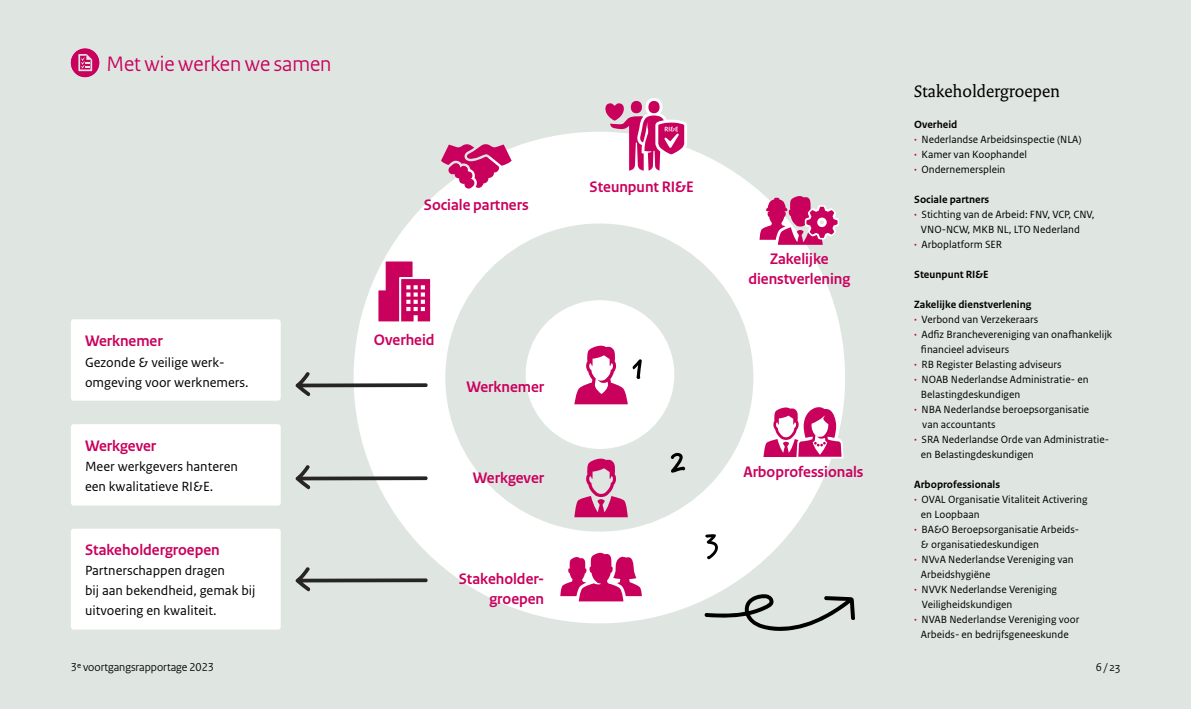
<style>
.page{position:relative;width:1191px;height:709px;background:#dfe6e1}
.page>*{position:absolute;margin:0;border:0;box-sizing:border-box;transform-origin:0 0}
.Grote_kop{font:22px "Rijksoverheid Sans Heading";color:#ca005d}
.Broodtekst_13_17pt{font:18px "Rijksoverheid Serif";color:#000}
.Marleen_broodtekst{font:700 16px/20px "Rijksoverheid Sans Heading";color:#ca005d;text-align:center}
.Marleen_broodtekst-2{font:14px/20px "Rijksoverheid Sans Text";color:#000}
.t1{font:12px "Rijksoverheid Sans Heading";color:#000}
.Marleen_broodtekst-3{font:11px/15px "Rijksoverheid Sans Text";color:#000}
.Marleen_broodtekst-4{font:700 11px "Rijksoverheid Sans Text";color:#000}
.s1{font-weight:700;color:#ca005d}
</style>
<div class="page">
<svg style="left:71px;top:48px;width:28px;height:29px"></svg>
<div style="left:71px;top:49px;width:28px;height:28px;background:#ca005d;border-radius:50%"></div>
<svg style="left:78px;top:54px;width:15px;height:17px"></svg>
<div style="left:353px;top:132px;width:492px;height:491px;background:#fff;border-radius:50%"></div>
<div style="left:445px;top:223px;width:308px;height:308px;background:#dfe6e1;border-radius:50%"></div>
<div style="left:525px;top:300px;width:149px;height:149px;background:#fff;border-radius:50%"></div>
<svg style="left:704px;top:594px;width:151px;height:37px"></svg>
<svg style="left:378px;top:261px;width:52px;height:60px"></svg>
<svg style="left:763px;top:404px;width:81px;height:138px"></svg>
<svg style="left:441px;top:144px;width:70px;height:45px"></svg>
<svg style="left:759px;top:195px;width:80px;height:50px"></svg>
<svg style="left:560px;top:552px;width:82px;height:49px"></svg>
<svg style="left:574px;top:98px;width:117px;height:419px"></svg>
<svg style="left:705px;top:534px;width:13px;height:25px"></svg>
<div style="left:71px;top:319px;width:210px;height:82px;background:#fff;border-radius:3px"></div>
<div style="left:71px;top:424px;width:210px;height:81px;background:#fff;border-radius:3px"></div>
<div style="left:71px;top:528px;width:210px;height:101px;background:#fff;border-radius:3px"></div>
<svg style="left:295px;top:567px;width:133px;height:25px"></svg>
<svg style="left:295px;top:464px;width:133px;height:26px"></svg>
<svg style="left:295px;top:371px;width:133px;height:26px"></svg>
<p class="Grote_kop" style="left:106px;top:51px;width:226px">Met wie werken we samen</p>
<p class="Marleen_broodtekst" style="left:424px;top:195px;width:106px">Sociale partners</p>
<p class="Marleen_broodtekst" style="left:589px;top:177px;width:106px">Steunpunt RI&amp;E</p>
<p class="Marleen_broodtekst" style="left:85px;top:331px;width:79px">Werknemer</p>
<p class="Marleen_broodtekst-2" style="left:85px;top:352px;width:165px">Gezonde &amp; veilige werk&shy;omgeving voor werknemers.</p>
<p class="Marleen_broodtekst" style="left:85px;top:436px;width:73px">Werkgever</p>
<p class="Marleen_broodtekst-2" style="left:85px;top:457px;width:154px">Meer werkgevers hanteren een kwalitatieve RI&amp;E.</p>
<p class="Marleen_broodtekst" style="left:85px;top:540px;width:136px">Stakeholdergroepen</p>
<p class="Marleen_broodtekst-2" style="left:85px;top:560px;width:172px">Partnerschappen dragen<br>bij aan bekendheid, gemak bij uitvoering en kwaliteit.</p>
<p class="Marleen_broodtekst" style="left:374px;top:330px;width:62px">Overheid</p>
<p class="Marleen_broodtekst" style="left:466px;top:377px;width:79px">Werknemer</p>
<p class="Marleen_broodtekst" style="left:473px;top:468px;width:73px">Werkgever</p>
<p class="Marleen_broodtekst" style="left:459px;top:569px;width:87px">Stakeholder-</p>
<p class="Marleen_broodtekst" style="left:489px;top:589px;width:56px">groepen</p>
<p class="Marleen_broodtekst" style="left:748px;top:249px;width:103px">Zakelijke dienstverlening</p>
<p class="Marleen_broodtekst" style="left:743px;top:462px;width:122px">Arboprofessionals</p>
<p class="Broodtekst_13_17pt" style="left:914px;top:81px;width:147px">Stakeholdergroepen</p>
<p class="Marleen_broodtekst-4" style="left:914px;top:118px;width:45px">Overheid</p>
<p class="Marleen_broodtekst-3" style="left:914px;top:132px;width:169px"><span class="s1">·</span> Nederlandse Arbeidsinspectie (NLA)</p>
<p class="Marleen_broodtekst-3" style="left:914px;top:147px;width:114px"><span class="s1">·</span> Kamer van Koophandel</p>
<p class="Marleen_broodtekst-3" style="left:914px;top:162px;width:93px"><span class="s1">·</span> Ondernemersplein</p>
<p class="Marleen_broodtekst-4" style="left:914px;top:193px;width:77px">Sociale partners</p>
<p class="Marleen_broodtekst-3" style="left:914px;top:207px;width:182px"><span class="s1">·</span> Stichting van de Arbeid: FNV, VCP, CNV,</p>
<p class="Marleen_broodtekst-3" style="left:921px;top:222px;width:160px">VNO-NCW, MKB NL, LTO Nederland</p>
<p class="Marleen_broodtekst-3" style="left:914px;top:237px;width:89px"><span class="s1">·</span> Arboplatform SER</p>
<p class="Marleen_broodtekst-4" style="left:914px;top:268px;width:76px">Steunpunt RI&amp;E</p>
<p class="Marleen_broodtekst-4" style="left:914px;top:298px;width:119px">Zakelijke dienstverlening</p>
<p class="Marleen_broodtekst-3" style="left:914px;top:312px;width:125px"><span class="s1">·</span> Verbond van Verzekeraars</p>
<p class="Marleen_broodtekst-3" style="left:914px;top:327px;width:199px"><span class="s1">·</span> Adfiz Branchevereniging van onafhankelijk</p>
<p class="Marleen_broodtekst-3" style="left:921px;top:342px;width:90px">financieel adviseurs</p>
<p class="Marleen_broodtekst-3" style="left:914px;top:357px;width:149px"><span class="s1">·</span> RB Register Belasting adviseurs</p>
<p class="Marleen_broodtekst-3" style="left:914px;top:372px;width:176px"><span class="s1">·</span> NOAB Nederlandse Administratie- en</p>
<p class="Marleen_broodtekst-3" style="left:921px;top:387px;width:101px">Belastingdeskundigen</p>
<p class="Marleen_broodtekst-3" style="left:922px;top:402px;width:168px;text-indent:-8px"><span class="s1">·</span> NBA Nederlandse beroepsorganisatie van accountants</p>
<p class="Marleen_broodtekst-3" style="left:914px;top:432px;width:196px"><span class="s1">·</span> SRA Nederlandse Orde van Administratie-</p>
<p class="Marleen_broodtekst-3" style="left:921px;top:447px;width:114px">en Belastingdeskundigen</p>
<p class="Marleen_broodtekst-4" style="left:914px;top:478px;width:87px">Arboprofessionals</p>
<p class="Marleen_broodtekst-3" style="left:921px;top:492px;width:168px;text-indent:-7px"><span class="s1">·</span> OVAL Organisatie Vitaliteit Activering en Loopbaan</p>
<p class="Marleen_broodtekst-3" style="left:921px;top:522px;width:160px;text-indent:-7px"><span class="s1">·</span> BA&amp;O Beroepsorganisatie Arbeids-&amp; organisatiedeskundigen</p>
<p class="Marleen_broodtekst-3" style="left:914px;top:552px;width:161px"><span class="s1">·</span> NVvA Nederlandse Vereniging van</p>
<p class="Marleen_broodtekst-3" style="left:921px;top:567px;width:71px">Arbeidshygiëne</p>
<p class="Marleen_broodtekst-3" style="left:914px;top:582px;width:144px"><span class="s1">·</span> NVVK Nederlandse Vereniging</p>
<p class="Marleen_broodtekst-3" style="left:922px;top:597px;width:92px">Veiligheidskundigen</p>
<p class="Marleen_broodtekst-3" style="left:914px;top:612px;width:167px;text-align:center"><span class="s1">·</span> NVAB Nederlandse Vereniging voor<br>Arbeids- en bedrijfsgeneeskunde</p>
<p class="t1" style="left:71px;top:659px;width:145px">3e voortgangsrapportage 2023</p>
<p class="t1" style="left:1095px;top:659px;width:26px">6 / 23</p>
</div>
